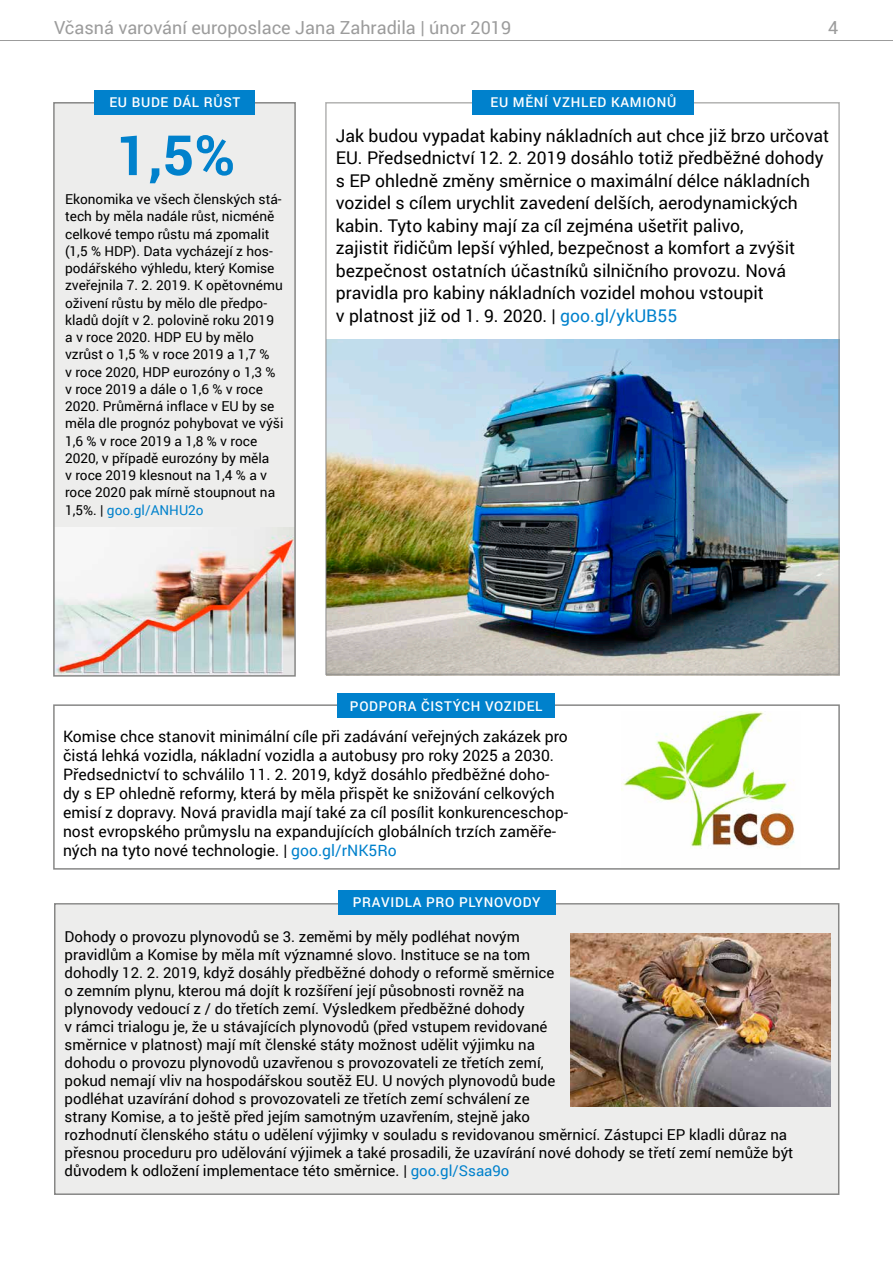
<style>
.page{position:relative;width:893px;height:1263px;background:#fff}
.page>*{position:absolute;margin:0;border:0;box-sizing:border-box;transform-origin:0 0}
.číslo_měsíce{font:700 55.5px "Roboto";color:#0081cc}
.t1{font:18px "Roboto";color:#9c9c9c}
.t2{font:17.55px/22.5px "Roboto";color:#000}
.t3{font:15.75px/18.9px "Roboto";color:#000}
.t4{font:15px/18px "Roboto";color:#000}
.t5{font:13.65px/17.2px "Roboto";color:#000}
.Název_rubriky{font:500 13.5px "Roboto";letter-spacing:.05em;color:#fff}
.s1{color:#0081cc}
</style>
<div class="page">
<hr style="left:0;top:40px;width:893px;height:1px;background:#9c9c9c">
<img style="left:622px;top:712px;width:173px;height:137px">
<img style="left:56px;top:526px;width:237px;height:148px">
<div style="left:56px;top:904px;width:783px;height:289px;background:#ededec"></div>
<div style="left:53px;top:704px;width:787px;height:166px;border:2px solid #878786"></div>
<div style="left:338px;top:694px;width:217px;height:24px;background:#0081cc"></div>
<div style="left:54px;top:102px;width:242px;height:424px;background:#ededec"></div>
<div style="left:54px;top:903px;width:785px;height:292px;border:2px solid #878786"></div>
<div style="left:338px;top:890px;width:217px;height:25px;background:#0081cc"></div>
<div style="left:53px;top:102px;width:243px;height:575px;border:2px solid #878786"></div>
<div style="left:95px;top:90px;width:160px;height:25px;background:#0081cc"></div>
<img style="left:570px;top:933px;width:261px;height:174px">
<img style="left:328px;top:339px;width:509px;height:333px">
<div style="left:473px;top:90px;width:221px;height:24px;background:#0081cc"></div>
<p class="t1" style="left:54px;top:15px;width:459px">Včasná varování europoslace Jana Zahradila | únor 2019</p>
<p class="t1" style="left:828px;top:15px;width:12px">4</p>
<p class="Název_rubriky" style="left:109px;top:93px;width:132px">EU BUDE DÁL RŮST</p>
<p class="číslo_měsíce" style="left:116px;top:116px;width:121px">1,5%</p>
<p class="t5" style="left:65px;top:190px;width:220px">Ekonomika ve všech členských stá&shy;tech by měla nadále růst, nicméně celkové tempo růstu má zpomalit (1,5 % HDP). Data vycházejí z hos&shy;podářského výhledu, který Komise zveřejnila 7. 2. 2019. K opětovnému oživení růstu by mělo dle předpo&shy;kladů dojít v 2. polovině roku 2019 a v roce 2020. HDP EU by mělo vzrůst o 1,5 % v roce 2019 a 1,7 %<br>v roce 2020, HDP eurozóny o 1,3 % v roce 2019 a dále o 1,6 % v roce<br>2020. Průměrná inflace v EU by se měla dle prognóz pohybovat ve výši<br>1,6 % v roce 2019 a 1,8 % v roce<br>2020, v případě eurozóny by měla<br>v roce 2019 klesnout na 1,4 % a v roce 2020 pak mírně stoupnout na<br>1,5%. | <span class="s1">goo.gl/ANHU2o</span></p>
<p class="Název_rubriky" style="left:490px;top:93px;width:187px">EU MĚNÍ VZHLED KAMIONŮ</p>
<p class="t2" style="left:336px;top:124px;width:495px">Jak budou vypadat kabiny nákladních aut chce již brzo určovat EU. Předsednictví 12. 2. 2019 dosáhlo totiž předběžné dohody s EP ohledně změny směrnice o maximální délce nákladních vozidel s cílem urychlit zavedení delších, aerodynamických kabin. Tyto kabiny mají za cíl zejména ušetřit palivo,<br>zajistit řidičům lepší výhled, bezpečnost a komfort a zvýšit bezpečnost ostatních účastníků silničního provozu. Nová pravidla pro kabiny nákladních vozidel mohou vstoupit<br>v platnost již od 1. 9. 2020. | <span class="s1">goo.gl/ykUB55</span></p>
<p class="Název_rubriky" style="left:350px;top:696px;width:194px">PODPORA ČISTÝCH VOZIDEL</p>
<p class="t3" style="left:63px;top:726px;width:506px">Komise chce stanovit minimální cíle při zadávání veřejných zakázek pro čistá lehká vozidla, nákladní vozidla a autobusy pro roky 2025 a 2030.<br>Předsednictví to schválilo 11. 2. 2019, když dosáhlo předběžné doho&shy;dy s EP ohledně reformy, která by měla přispět ke snižování celkových emisí z dopravy. Nová pravidla mají také za cíl posílit konkurenceschop&shy;nost evropského průmyslu na expandujících globálních trzích zaměře&shy;ných na tyto nové technologie. | <span class="s1">goo.gl/rNK5Ro</span></p>
<p class="Název_rubriky" style="left:353px;top:893px;width:189px">PRAVIDLA PRO PLYNOVODY</p>
<p class="t4" style="left:65px;top:927px;width:730px">Dohody o provozu plynovodů se 3. zeměmi by měly podléhat novým<br>pravidlům a Komise by měla mít významné slovo. Instituce se na tom<br>dohodly 12. 2. 2019, když dosáhly předběžné dohody o reformě směrnice<br>o zemním plynu, kterou má dojít k rozšíření její působnosti rovněž na<br>plynovody vedoucí z / do třetích zemí. Výsledkem předběžné dohody<br>v rámci trialogu je, že u stávajících plynovodů (před vstupem revidované<br>směrnice v platnost) mají mít členské státy možnost udělit výjimku na<br>dohodu o provozu plynovodů uzavřenou s provozovateli ze třetích zemí,<br>pokud nemají vliv na hospodářskou soutěž EU. U nových plynovodů bude<br>podléhat uzavírání dohod s provozovateli ze třetích zemí schválení ze<br>strany Komise, a to ještě před jejím samotným uzavřením, stejně jako<br>rozhodnutí členského státu o udělení výjimky v souladu s revidovanou směrnicí. Zástupci EP kladli důraz na přesnou proceduru pro udělování výjimek a také prosadili, že uzavírání nové dohody se třetí zemí nemůže být důvodem k odložení implementace této směrnice. | <span class="s1">goo.gl/Ssaa9o</span></p>
</div>
